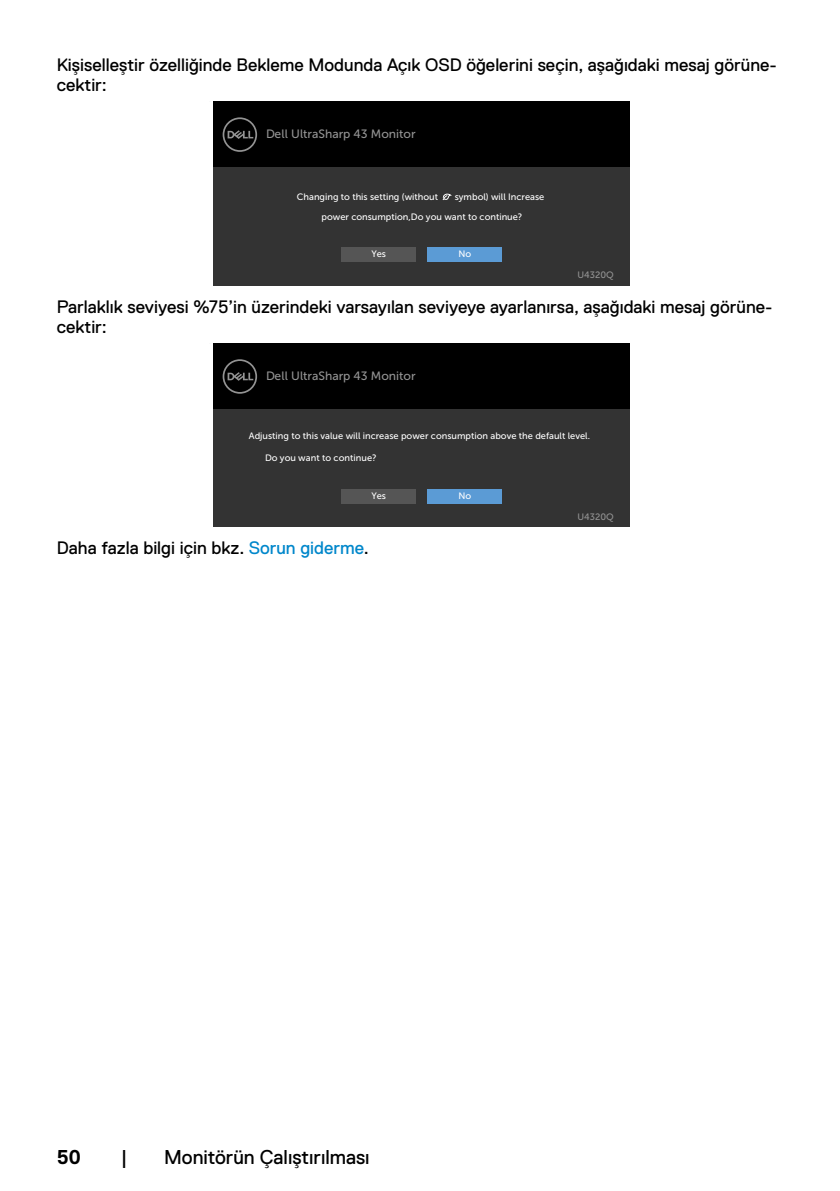
<style>
.page{position:relative;width:840px;height:1191px;background:#fff}
.page>*{position:absolute;margin:0;border:0;box-sizing:border-box;transform-origin:0 0}
.t1{font:20px "Dell Replica";color:#000}
.t2{font:700 20px "Dell Replica";color:#000}
.t3{font:18px/20px "Dell Replica";color:#000}
.t4{font:12px "Museo Sans For Dell 500";color:#939393}
.t5{font:9.2px/20px "Museo Sans For Dell 500";color:#fff}
.t6{font:9.2px "Museo Sans For Dell 500";color:#939393}
.s1{color:#0087cb}
</style>
<div class="page">
<div style="left:213px;top:167px;width:416px;height:118px;background:#333"></div>
<div style="left:213px;top:101px;width:416px;height:66px;background:#000"></div>
<svg style="left:222px;top:117px;width:35px;height:35px"></svg>
<div style="left:427px;top:247px;width:75px;height:15px;background:#5b9bd5"></div>
<div style="left:341px;top:247px;width:74px;height:15px;background:#555"></div>
<svg style="left:442px;top:194px;width:9px;height:6px"></svg>
<div style="left:213px;top:408px;width:416px;height:119px;background:#333"></div>
<div style="left:213px;top:343px;width:416px;height:65px;background:#000"></div>
<svg style="left:222px;top:359px;width:35px;height:35px"></svg>
<div style="left:427px;top:489px;width:75px;height:15px;background:#5b9bd5"></div>
<div style="left:341px;top:489px;width:74px;height:15px;background:#555"></div>
<p class="t3" style="left:57px;top:55px;width:721px">Kişiselleştir özelliğinde Bekleme Modunda Açık OSD öğelerini seçin, aşağıdaki mesaj görüne&shy;cektir:</p>
<p class="t4" style="left:266px;top:128px;width:151px">Dell UltraSharp 43 Monitor</p>
<p class="t5" style="left:297px;top:186px;width:143px">Changing to this setting (without</p>
<p class="t5" style="left:321px;top:186px;width:224px;text-indent:133px">symbol) will Increase power consumption,Do you want to continue?</p>
<p class="t5" style="left:371px;top:244px;width:16px">Yes</p>
<p class="t5" style="left:458px;top:244px;width:14px">No</p>
<p class="t6" style="left:577px;top:270px;width:38px">U4320Q</p>
<p class="t3" style="left:57px;top:296px;width:716px">Parlaklık seviyesi %75’in üzerindeki varsayılan seviyeye ayarlanırsa, aşağıdaki mesaj görüne&shy;cektir:</p>
<p class="t4" style="left:266px;top:370px;width:151px">Dell UltraSharp 43 Monitor</p>
<p class="t5" style="left:249px;top:425px;width:342px">Adjusting to this value will increase power consumption above the default level.</p>
<p class="t5" style="left:265px;top:448px;width:113px">Do you want to continue?</p>
<p class="t5" style="left:371px;top:486px;width:16px">Yes</p>
<p class="t5" style="left:458px;top:486px;width:14px">No</p>
<p class="t3" style="left:57px;top:537px;width:313px">Daha fazla bilgi için bkz. <span class="s1">Sorun giderme</span>.</p>
<p class="t6" style="left:577px;top:512px;width:38px">U4320Q</p>
<p class="t2" style="left:57px;top:1146px;width:26px">50</p>
<p class="t1" style="left:121px;top:1146px;width:8px">|</p>
<p class="t1" style="left:164px;top:1146px;width:207px">Monitörün Çalıştırılması</p>
</div>
